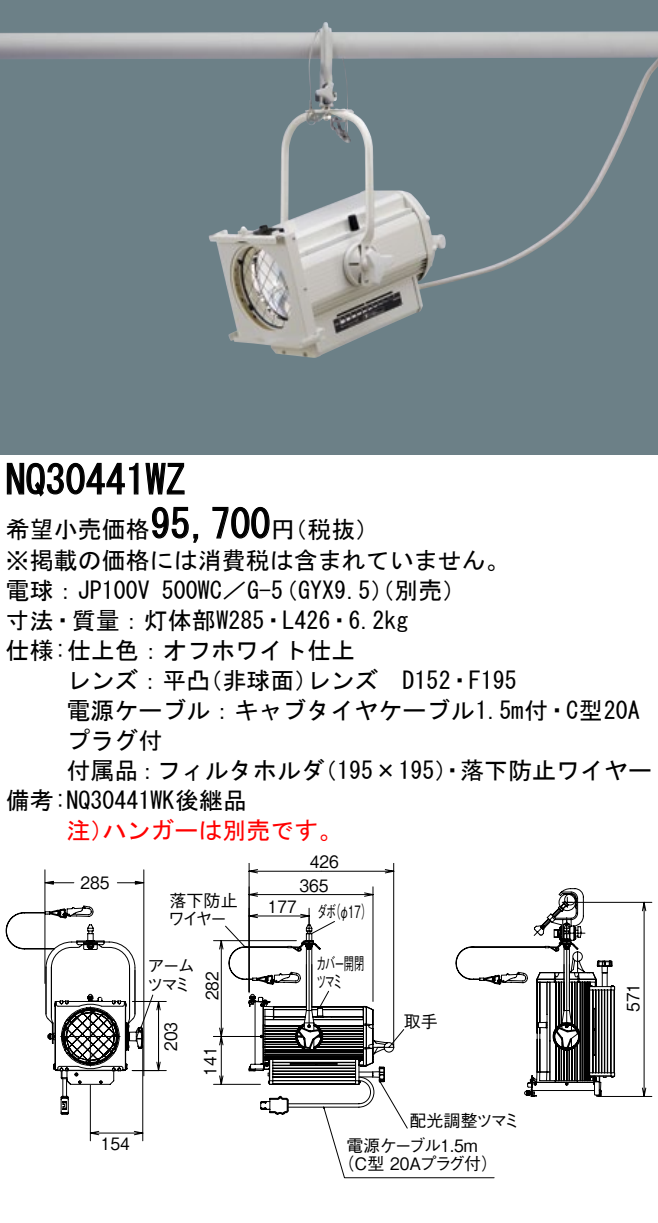
<style>
.page{position:relative;width:658px;height:1223px;background:#fff}
.page>*{position:absolute;margin:0;border:0;box-sizing:border-box;transform-origin:0 0}
.t1{font:40px "MS Gothic";color:#000}
.t2{font:24px/30px "MS Gothic";color:#000}
.t3{font:24px "MS Gothic";color:#f00}
.t4{font:17.2px "Gothic BBB Pro Medium 90 pv RKSJ H";color:#000;scale:.9 1}
.t5{font:17.2px/18px "Gothic BBB Pro Medium 90 pv RKSJ H";letter-spacing:-.055em;color:#000}
.t6{font:17.2px/18px "Gothic BBB Pro Medium 90 pv RKSJ H";letter-spacing:-.105em;color:#000;scale:.6 1}
.t7{font:17.2px/18px "Gothic BBB Pro Medium 90 pv RKSJ H";color:#000}
.t8{font:17.2px/18px "Gothic BBB Pro Medium 90 pv RKSJ H";letter-spacing:-.07em;color:#000}
.t9{font:17.2px "Gothic BBB Pro Medium 90 pv RKSJ H";letter-spacing:-.05em;color:#000}
.t10{font:17.2px "Gothic BBB Pro Medium 90 pv RKSJ H";color:#000;scale:.6 1}
</style>
<div class="page">
<div style="left:0;top:0;width:658px;height:454px;background:#6c8087"></div>
<img style="left:0;top:23px;width:658px;height:335px">
<svg style="left:6px;top:462px;width:133px;height:35px"></svg>
<svg style="left:145px;top:462px;width:40px;height:33px"></svg>
<svg style="left:152px;top:506px;width:47px;height:37px"></svg>
<svg style="left:212px;top:506px;width:58px;height:33px"></svg>
<svg style="left:248px;top:863px;width:147px;height:314px"></svg>
<svg style="left:615px;top:901px;width:37px;height:196px"></svg>
<svg style="left:455px;top:888px;width:160px;height:209px"></svg>
<hr style="left:536px;top:981px;width:2px;height:52px;background:#000">
<hr style="left:44px;top:869px;width:2px;height:114px;background:#000">
<hr style="left:143px;top:869px;width:1px;height:206px;background:#000">
<svg style="left:44px;top:880px;width:364px;height:261px"></svg>
<h1 class="t1" style="left:6px;top:460px;width:182px">NQ30441WZ</h1>
<h1 class="t1" style="left:150px;top:504px;width:121px">95,700</h1>
<p class="t2" style="left:6px;top:514px;width:146px">希望小売価格</p>
<p class="t2" style="left:6px;top:545px;width:505px">※掲載の価格には消費税は含まれていません。</p>
<p class="t2" style="left:274px;top:575px;width:193px">（GYX9.5）（別売(</p>
<p class="t2" style="left:271px;top:514px;width:109px">（円税抜(</p>
<p class="t2" style="left:6px;top:575px;width:145px">電球：JP100V</p>
<p class="t2" style="left:6px;top:605px;width:404px">寸法・質量：灯体部W285・L426・6.2kg</p>
<p class="t2" style="left:6px;top:635px;width:351px">仕様:仕上色：オフホワイト仕上</p>
<p class="t2" style="left:306px;top:665px;width:211px">レンズ　D152・F195</p>
<p class="t2" style="left:162px;top:575px;width:123px">500WC／G-5</p>
<p class="t2" style="left:66px;top:665px;width:145px">レンズ：平凸</p>
<p class="t2" style="left:66px;top:695px;width:574px">電源ケーブル：キャブタイヤケーブル1.5m付・C型20A</p>
<p class="t2" style="left:66px;top:725px;width:97px">プラグ付</p>
<p class="t2" style="left:460px;top:755px;width:193px">落下防止ワイヤー</p>
<p class="t2" style="left:198px;top:665px;width:121px">（非球面）</p>
<p class="t2" style="left:6px;top:755px;width:321px;text-indent:61px">付属品：フィルタホルダ備考:NQ30441WK後継品</p>
<p class="t3" style="left:102px;top:818px;width:242px">ハンガーは別売です。</p>
<p class="t2" style="left:313px;top:755px;width:153px">（195×195）・</p>
<p class="t3" style="left:66px;top:818px;width:49px">注）</p>
<p class="t4" style="left:80px;top:868px;width:34px">285</p>
<p class="t8" style="left:168px;top:888px;width:71px">落下防止ワイヤー</p>
<p class="t7" style="left:147px;top:954px;width:50px">アームツマミ</p>
<p class="t4" style="left:157px;top:1050px;width:34px;rotate:-90deg">203</p>
<p class="t4" style="left:198px;top:1000px;width:34px;rotate:-90deg">282</p>
<p class="t4" style="left:196px;top:1075px;width:34px;rotate:-90deg">141</p>
<p class="t4" style="left:101px;top:1129px;width:34px">154</p>
<p class="t4" style="left:310px;top:848px;width:34px">426</p>
<p class="t4" style="left:299px;top:871px;width:34px">365</p>
<p class="t4" style="left:268px;top:892px;width:34px">177</p>
<p class="t10" style="left:330px;top:897px;width:69px">φ（ 17(</p>
<p class="t10" style="left:317px;top:897px;width:34px">ダボ</p>
<p class="t6" style="left:316px;top:952px;width:82px">カバー開閉ツマミ</p>
<p class="t7" style="left:404px;top:1009px;width:36px">取手</p>
<p class="t9" style="left:409px;top:1106px;width:113px">配光調整ツマミ</p>
<p class="t5" style="left:337px;top:1134px;width:162px;text-indent:9px">電源ケーブル1.5m（C型 20Aプラグ付(</p>
<p class="t4" style="left:619px;top:1011px;width:34px;rotate:-90deg">571</p>
</div>
